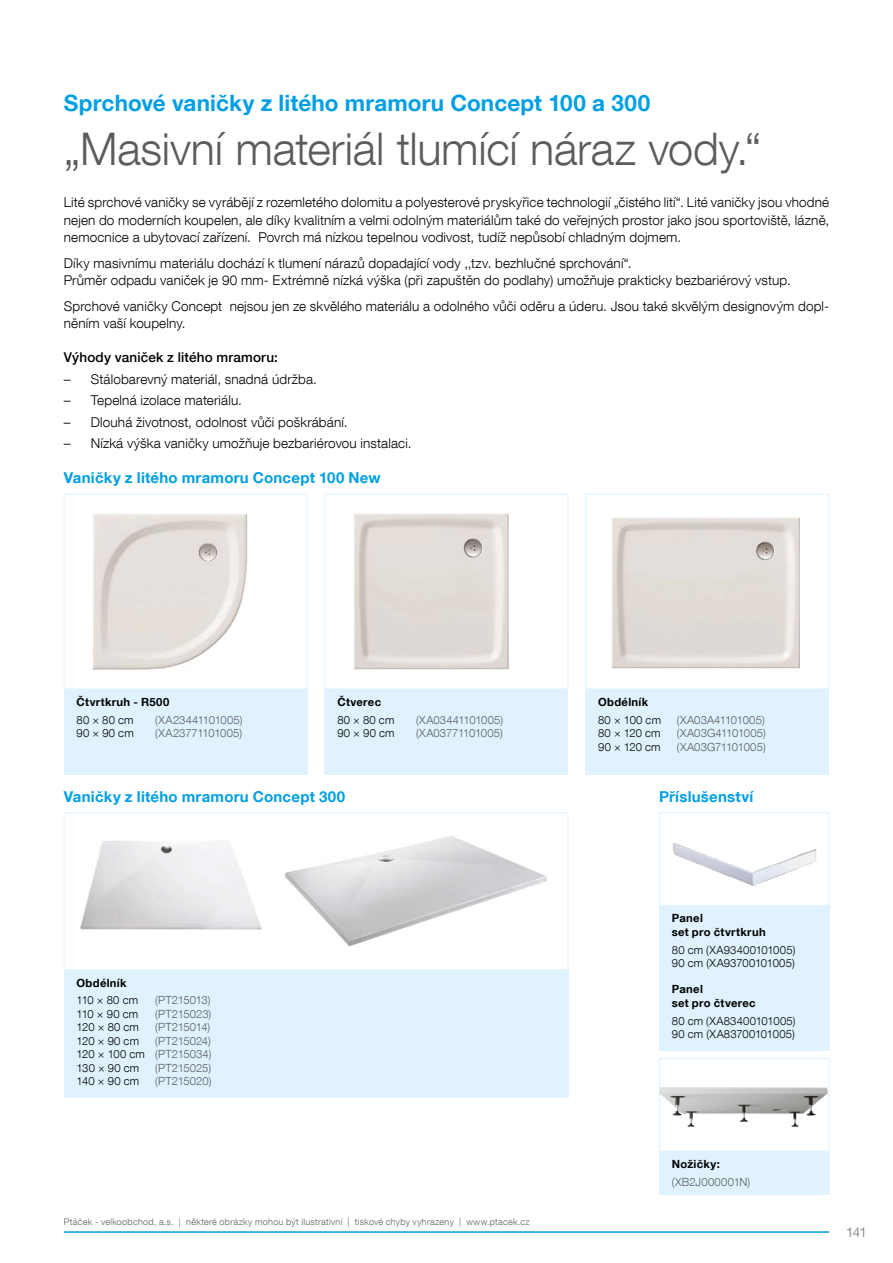
<style>
.page{position:relative;width:893px;height:1263px;background:#fff}
.page>*{position:absolute;margin:0;border:0;box-sizing:border-box;transform-origin:0 0}
.t1{font:300 45px "Helvetica Neue LT Com";letter-spacing:-.005em;color:#5b5c60}
.t2{font:700 22.5px "Helvetica Neue LT Com";letter-spacing:.005em;color:#009fe3}
.t3{font:700 15px "Helvetica Neue LT Com";letter-spacing:.015em;color:#009fe3}
.t4{font:300 13.5px/17.2px "Helvetica Neue LT Com";letter-spacing:.01em;color:#000}
.t5{font:500 13.5px "Helvetica Neue LT Com";letter-spacing:.015em;color:#000}
.t6{font:13.5px "Helvetica Neue LT Com";color:#8f9094}
.t7{font:300 11.25px/13.5px "Helvetica Neue LT Com";color:#5b5c60;text-align:justify}
.t8{font:300 11.25px/13.5px "Helvetica Neue LT Com";letter-spacing:.02em;color:#000}
.t9{font:700 11.25px/13.5px "Helvetica Neue LT Com";letter-spacing:.03em;color:#000}
.t10{font:300 11.25px "Helvetica Neue LT Com";letter-spacing:-.02em;color:#5b5c60}
.t11{font:300 11.25px "Helvetica Neue LT Com";letter-spacing:.02em;color:#5b5c60}
.t12{font:300 9px "Helvetica Neue LT Com";letter-spacing:.035em;color:#5b5c60}
.s1{color:#000}
</style>
<div class="page">
<hr style="left:64px;top:1231px;width:765px;height:2px;background:#009fe3">
<div style="left:64px;top:970px;width:504px;height:127px;background:#dff2fd"></div>
<div style="left:64px;top:689px;width:244px;height:85px;background:#dff2fd"></div>
<img style="left:93px;top:514px;width:154px;height:155px">
<div style="left:64px;top:494px;width:244px;height:195px;border:1px solid #dff2fd"></div>
<div style="left:325px;top:689px;width:243px;height:85px;background:#dff2fd"></div>
<div style="left:585px;top:689px;width:244px;height:85px;background:#dff2fd"></div>
<img style="left:353px;top:514px;width:155px;height:155px">
<div style="left:325px;top:494px;width:243px;height:195px;border:1px solid #dff2fd"></div>
<img style="left:612px;top:517px;width:188px;height:152px">
<div style="left:585px;top:494px;width:244px;height:195px;border:1px solid #dff2fd"></div>
<img style="left:80px;top:840px;width:182px;height:90px">
<img style="left:285px;top:836px;width:262px;height:110px">
<div style="left:64px;top:813px;width:504px;height:157px;border:1px solid #dff2fd"></div>
<div style="left:659px;top:906px;width:170px;height:8px;background:#dff2fd"></div>
<div style="left:659px;top:914px;width:170px;height:137px;background:#dff2fd"></div>
<img style="left:672px;top:843px;width:145px;height:43px">
<div style="left:659px;top:812px;width:170px;height:94px;border:1px solid #dff2fd"></div>
<div style="left:659px;top:1151px;width:170px;height:9px;background:#dff2fd"></div>
<div style="left:659px;top:1160px;width:170px;height:35px;background:#dff2fd"></div>
<img style="left:661px;top:1087px;width:166px;height:41px">
<div style="left:659px;top:1058px;width:170px;height:93px;border:1px solid #dff2fd"></div>
<h2 class="t2" style="left:64px;top:88px;width:588px">Sprchové vaničky z litého mramoru Concept 100 a 300</h2>
<h1 class="t1" style="left:64px;top:121px;width:699px">„Masivní materiál tlumící náraz vody.“</h1>
<p class="t4" style="left:64px;top:194px;width:767px;text-align:justify">Lité sprchové vaničky se vyrábějí z rozemletého dolomitu a polyesterové pryskyřice technologií „čistého lití“. Lité vaničky jsou vhodné nejen do moderních koupelen, ale díky kvalitním a velmi odolným materiálům také do veřejných prostor jako jsou sportoviště, lázně, nemocnice a ubytovací zařízení. Povrch má nízkou tepelnou vodivost, tudíž nepůsobí chladným dojmem.</p>
<p class="t4" style="left:64px;top:254px;width:728px">Díky masivnímu materiálu dochází k tlumení nárazů dopadající vody ,,tzv. bezhlučné sprchování“.<br>Průměr odpadu vaniček je 90 mm- Extrémně nízká výška (při zapuštěn do podlahy) umožňuje prakticky bezbariérový vstup.</p>
<p class="t4" style="left:64px;top:297px;width:767px">Sprchové vaničky Concept nejsou jen ze skvělého materiálu a odolného vůči oděru a úderu. Jsou také skvělým designovým dopl&shy;něním vaší koupelny.</p>
<p class="t5" style="left:64px;top:349px;width:216px">Výhody vaniček z litého mramoru:</p>
<p class="t4" style="left:64px;top:370px;width:255px">– Stálobarevný materiál, snadná údržba.</p>
<p class="t4" style="left:64px;top:392px;width:180px">– Tepelná izolace materiálu.</p>
<p class="t4" style="left:64px;top:413px;width:285px">– Dlouhá životnost, odolnost vůči poškrábání.</p>
<p class="t4" style="left:64px;top:435px;width:349px">– Nízká výška vaničky umožňuje bezbariérovou instalaci.</p>
<p class="t3" style="left:64px;top:468px;width:318px">Vaničky z litého mramoru Concept 100 New</p>
<p class="t9" style="left:77px;top:695px;width:94px">Čtvrtkruh - R500</p>
<p class="t8" style="left:77px;top:713px;width:59px">80 × 80 cm</p>
<p class="t7" style="left:155px;top:713px;width:89px">(XA23441101005)</p>
<p class="t8" style="left:77px;top:726px;width:59px">90 × 90 cm</p>
<p class="t7" style="left:155px;top:726px;width:89px">(XA23771101005)</p>
<p class="t9" style="left:337px;top:695px;width:45px">Čtverec</p>
<p class="t8" style="left:337px;top:713px;width:59px">80 × 80 cm</p>
<p class="t7" style="left:416px;top:713px;width:89px">(XA03441101005)</p>
<p class="t8" style="left:337px;top:726px;width:59px">90 × 90 cm</p>
<p class="t7" style="left:416px;top:726px;width:88px">(XA03771101005)</p>
<p class="t3" style="left:64px;top:787px;width:283px">Vaničky z litého mramoru Concept 300</p>
<p class="t9" style="left:77px;top:975px;width:52px">Obdélník</p>
<p class="t8" style="left:77px;top:993px;width:63px">110 × 80 cm</p>
<p class="t10" style="left:155px;top:993px;width:57px">(PT215013)</p>
<p class="t8" style="left:77px;top:1007px;width:63px">110 × 90 cm</p>
<p class="t7" style="left:155px;top:1007px;width:58px">(PT215023)</p>
<p class="t8" style="left:77px;top:1020px;width:64px">120 × 80 cm</p>
<p class="t10" style="left:155px;top:1020px;width:56px">(PT215014)</p>
<p class="t8" style="left:77px;top:1034px;width:64px">120 × 90 cm</p>
<p class="t7" style="left:77px;top:1034px;width:136px;text-indent:79px">(PT215024)<br><span class="s1">120 × 100 cm</span> (PT215034)<br><span class="s1">130 × 90 cm</span></p>
<p class="t7" style="left:155px;top:1061px;width:58px">(PT215025)</p>
<p class="t8" style="left:77px;top:1074px;width:64px">140 × 90 cm</p>
<p class="t7" style="left:155px;top:1074px;width:58px">(PT215020)</p>
<p class="t12" style="left:64px;top:1216px;width:467px">Ptáček - velkoobchod, a.s. | některé obrázky mohou být ilustrativní | tiskové chyby vyhrazeny | www.ptacek.cz</p>
<p class="t9" style="left:598px;top:695px;width:52px">Obdélník</p>
<p class="t8" style="left:598px;top:713px;width:64px">80 × 100 cm</p>
<p class="t7" style="left:677px;top:713px;width:89px">(XA03A41101005)</p>
<p class="t8" style="left:598px;top:726px;width:64px">80 × 120 cm</p>
<p class="t7" style="left:677px;top:726px;width:91px">(XA03G41101005)</p>
<p class="t8" style="left:598px;top:740px;width:64px">90 × 120 cm</p>
<p class="t7" style="left:677px;top:740px;width:90px">(XA03G71101005)</p>
<p class="t3" style="left:659px;top:787px;width:96px">Příslušenství</p>
<p class="t9" style="left:672px;top:911px;width:95px">Panel<br>set pro čtvrtkruh</p>
<p class="t8" style="left:672px;top:942px;width:125px">80 cm (XA93400101005)<br>90 cm (XA93700101005)</p>
<p class="t9" style="left:672px;top:982px;width:85px">Panel<br>set pro čtverec</p>
<p class="t8" style="left:672px;top:1013px;width:125px">80 cm (XA83400101005)<br>90 cm (XA83700101005)</p>
<p class="t9" style="left:672px;top:1157px;width:49px">Nožičky:</p>
<p class="t11" style="left:672px;top:1175px;width:80px">(XB2J000001N)</p>
<p class="t6" style="left:846px;top:1224px;width:22px">141</p>
</div>
